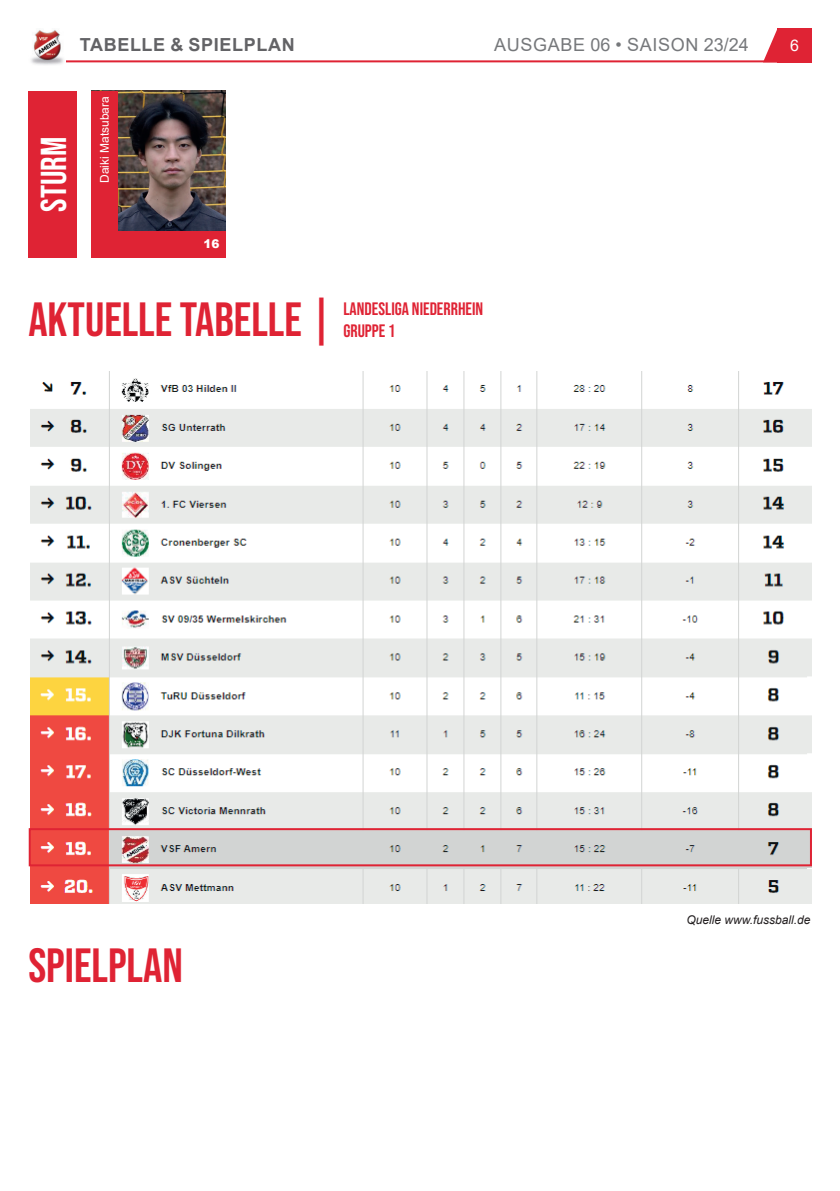
<style>
.page{position:relative;width:840px;height:1191px;background:#fff}
.page>*{position:absolute;margin:0;border:0;box-sizing:border-box;transform-origin:0 0}
.t1{font:48px "Bebas Neue";color:#df2334}
.t2{font:36px "Bebas Neue";color:#fff}
.t3{font:18px/21.6px "Bebas Neue";color:#df2334}
.t4{font:18px "Arial";letter-spacing:.035em;color:#76787b}
.t5{font:700 18px "Arial";letter-spacing:.035em;color:#636366}
.t6{font:16px "Arial";color:#fff}
.t7{font:italic 12px "Arial";color:#231f20}
.t8{font:12px "Arial";color:#fff}
.t9{font:900 12px "Arial";color:#fff}
</style>
<div class="page">
<div style="left:777px;top:28px;width:34px;height:34px;background:#df2334"></div>
<svg style="left:764px;top:30px;width:13px;height:30px"></svg>
<hr style="left:47px;top:60px;width:764px;height:2px;background:#df2334">
<img style="left:31px;top:30px;width:34px;height:35px">
<img style="left:31px;top:371px;width:780px;height:532px">
<div style="left:29px;top:828px;width:782px;height:38px;border:2px solid #df2334"></div>
<div style="left:28px;top:91px;width:49px;height:166px;background:#df2334"></div>
<img style="left:118px;top:91px;width:107px;height:140px">
<div style="left:91px;top:91px;width:27px;height:166px;background:#df2334"></div>
<div style="left:91px;top:231px;width:134px;height:26px;background:#df2334"></div>
<p class="t5" style="left:80px;top:31px;width:216px">TABELLE &amp; SPIELPLAN</p>
<p class="t4" style="left:494px;top:32px;width:256px">AUSGABE 06 • SAISON 23/24</p>
<p class="t6" style="left:789px;top:35px;width:10px">6</p>
<h2 class="t2" style="left:33px;top:211px;width:76px;rotate:-90deg">STURM</h2>
<p class="t8" style="left:96px;top:183px;width:88px;rotate:-90deg">Daiki Matsubara</p>
<p class="t9" style="left:203px;top:235px;width:18px">16</p>
<h1 class="t1" style="left:28px;top:292px;width:306px">AKTUELLE TABELLE |</h1>
<p class="t3" style="left:343px;top:298px;width:141px">LANDESLIGA NIEDERRHEIN<br>GRUPPE 1</p>
<h1 class="t1" style="left:28px;top:938px;width:156px">SPIELPLAN</h1>
<p class="t7" style="left:686px;top:912px;width:126px">Quelle www.fussball.de</p>
</div>
